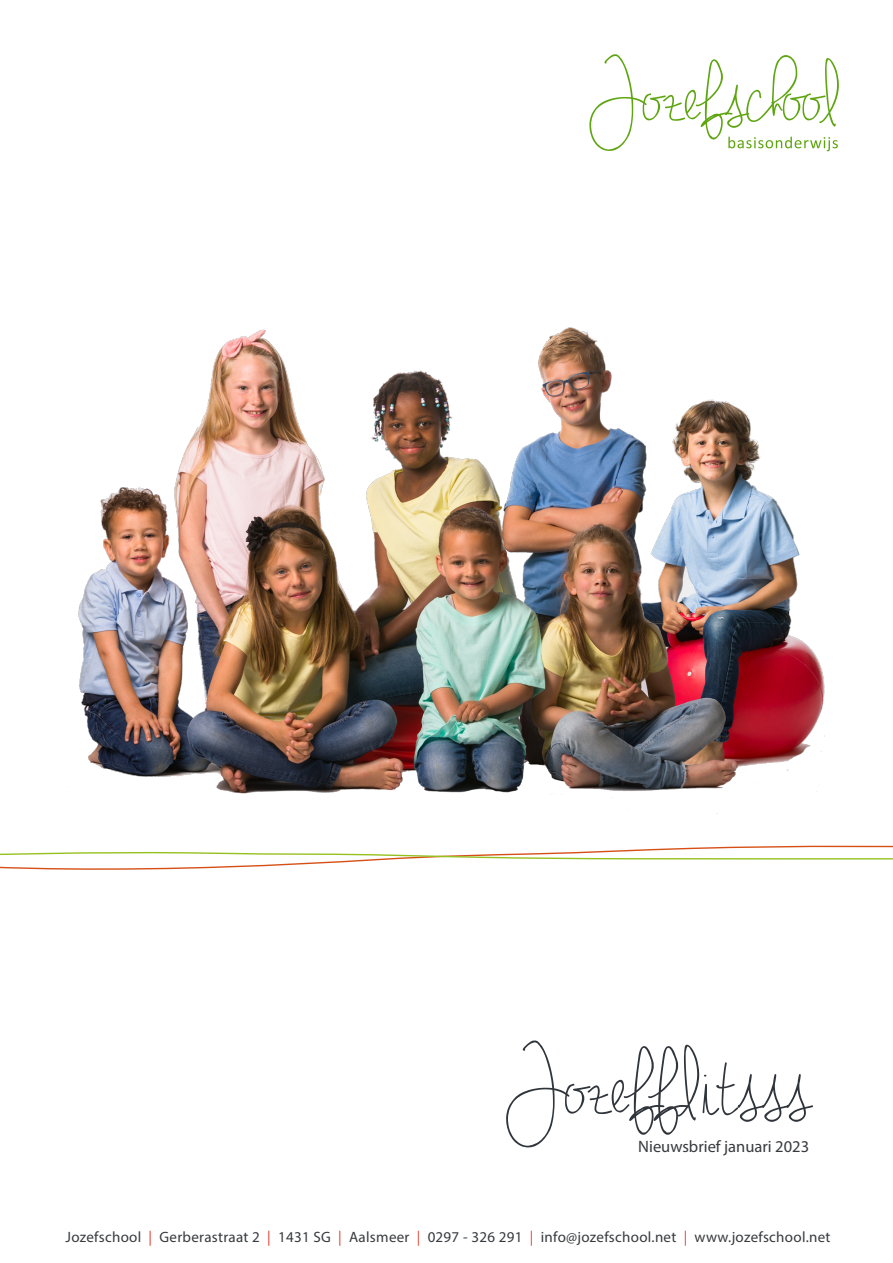
<style>
.page{position:relative;width:893px;height:1263px;background:#fff}
.page>*{position:absolute;margin:0;border:0;box-sizing:border-box;transform-origin:0 0}
.t1{font:90px "Jennifer Lynne";color:#2f353b}
.t2{font:16.5px "Myriad Pro";color:#373a3d}
.t3{font:15px "Myriad Pro";letter-spacing:.02em;color:#373a3d}
.s1{color:#e34032}
</style>
<div class="page">
<svg style="left:0;top:845px;width:893px;height:25px"></svg>
<img style="left:67px;top:327px;width:758px;height:487px">
<svg style="left:589px;top:54px;width:250px;height:97px"></svg>
<h1 class="t1" style="left:505px;top:1028px;width:306px">Jozefflitsss</h1>
<p class="t2" style="left:638px;top:1136px;width:172px">Nieuwsbrief januari 2023</p>
<p class="t3" style="left:66px;top:1228px;width:766px">Jozefschool <span class="s1">|</span> Gerberastraat 2 <span class="s1">|</span> 1431 SG <span class="s1">|</span> Aalsmeer <span class="s1">|</span> 0297 - 326 291 <span class="s1">|</span> info@jozefschool.net <span class="s1">|</span> www.jozefschool.net</p>
</div>
